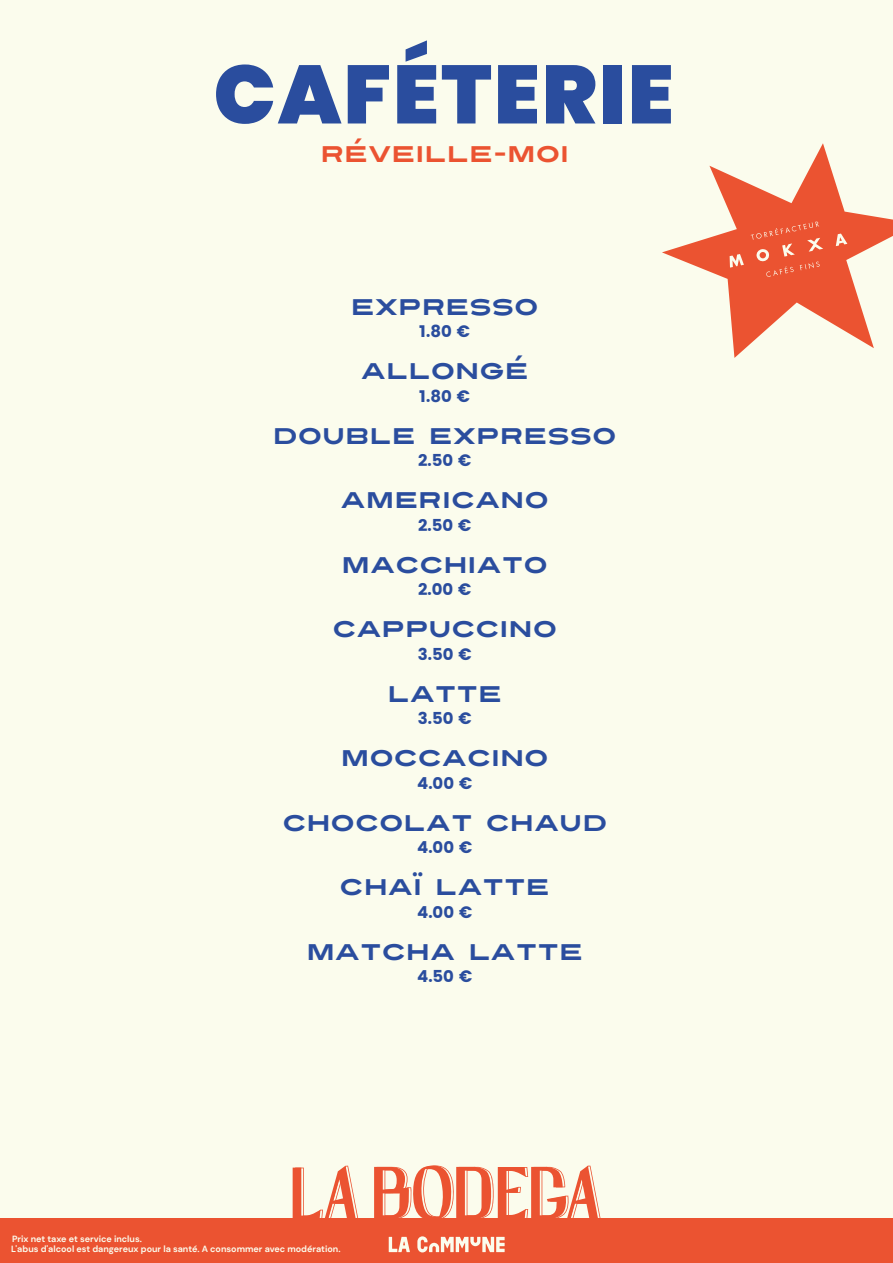
<style>
.page{position:relative;width:893px;height:1263px;background:#fbfced}
.page>*{position:absolute;margin:0;border:0;box-sizing:border-box;transform-origin:0 0}
.t1{font:900 82.5px "Poppins";letter-spacing:.025em;color:#2a4d9e}
.t2{font:22.5px "Turnpike";color:#2a4d9e}
.t3{font:22.5px "Turnpike";color:#eb5331}
.t4{font:16.5px "Poppins";color:#2a4d9e}
.t5{font:700 9px "DM Sans";color:#fbfced}
</style>
<div class="page">
<div style="left:0;top:1218px;width:893px;height:45px;background:#eb5331"></div>
<svg style="left:389px;top:1237px;width:21px;height:15px"></svg>
<svg style="left:417px;top:1236px;width:88px;height:16px"></svg>
<svg style="left:374px;top:1165px;width:227px;height:53px"></svg>
<svg style="left:293px;top:1166px;width:65px;height:52px"></svg>
<svg style="left:662px;top:143px;width:231px;height:215px"></svg>
<svg style="left:730px;top:221px;width:117px;height:56px;background:#ec6141"></svg>
<h1 class="t1" style="left:214px;top:47px;width:462px">CAFÉTERIE</h1>
<p class="t3" style="left:320px;top:138px;width:250px">RÉVEILLE-MOI</p>
<p class="t5" style="left:12px;top:1233px;width:131px">Prix net taxe et service inclus.</p>
<p class="t2" style="left:351px;top:290px;width:189px">EXPRESSO</p>
<p class="t4" style="left:419px;top:322px;width:52px">1.80 €</p>
<p class="t2" style="left:361px;top:355px;width:169px">ALLONGÉ</p>
<p class="t4" style="left:419px;top:386px;width:52px">1.80 €</p>
<p class="t2" style="left:273px;top:419px;width:345px">DOUBLE EXPRESSO</p>
<p class="t4" style="left:418px;top:451px;width:55px">2.50 €</p>
<p class="t2" style="left:341px;top:484px;width:210px">AMERICANO</p>
<p class="t4" style="left:418px;top:515px;width:55px">2.50 €</p>
<p class="t2" style="left:342px;top:548px;width:208px">MACCHIATO</p>
<p class="t4" style="left:418px;top:580px;width:55px">2.00 €</p>
<p class="t2" style="left:332px;top:613px;width:226px">CAPPUCCINO</p>
<p class="t4" style="left:418px;top:644px;width:56px">3.50 €</p>
<p class="t2" style="left:387px;top:677px;width:116px">LATTE</p>
<p class="t4" style="left:418px;top:709px;width:56px">3.50 €</p>
<p class="t2" style="left:341px;top:742px;width:209px">MOCCACINO</p>
<p class="t4" style="left:417px;top:773px;width:57px">4.00 €</p>
<p class="t2" style="left:282px;top:806px;width:326px">CHOCOLAT CHAUD</p>
<p class="t4" style="left:417px;top:838px;width:57px">4.00 €</p>
<p class="t2" style="left:340px;top:871px;width:212px">CHAÏ LATTE</p>
<p class="t4" style="left:417px;top:902px;width:57px">4.00 €</p>
<p class="t2" style="left:306px;top:935px;width:278px">MATCHA LATTE</p>
<p class="t4" style="left:417px;top:967px;width:57px">4.50 €</p>
<p class="t5" style="left:11px;top:1244px;width:331px">L'abus d'alcool est dangereux pour la santé. A consommer avec modération.</p>
</div>
